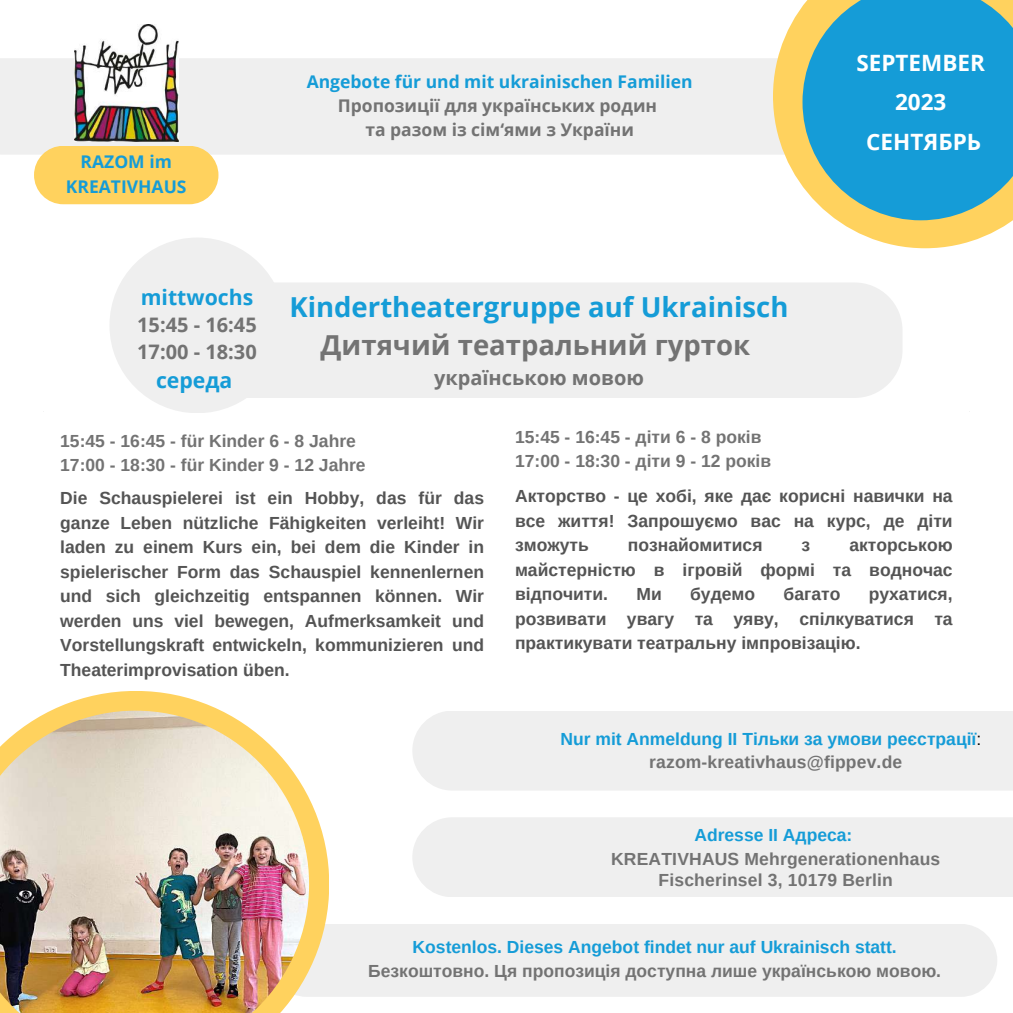
<style>
.page{position:relative;width:1013px;height:1013px;background:#fff}
.page>*{position:absolute;margin:0;border:0;box-sizing:border-box;transform-origin:0 0}
.t1{font:700 27.5px "Open Sans";color:#159cd7}
.t2{font:700 27.5px "Open Sans";color:#737373}
.t3{font:700 22.5px/39.6px "Open Sans";color:#fff;text-align:center}
.t4{font:700 21.25px "Open Sans";color:#159cd7}
.t5{font:700 20px/27.2px "Open Sans";color:#737373}
.t6{font:700 17.5px/24.5px "Arimo";color:#545454;text-align:justify}
.t7{font:700 17.5px/24.5px "Arimo";color:#737373}
.t8{font:700 17.5px/23.5px "Arimo";color:#159cd7;text-align:center}
.t9{font:700 17.5px/24.4px "Open Sans";color:#159cd7;text-align:center}
.t10{font:700 17.5px/24.4px "Open Sans";color:#737373;text-align:center}
.s1{font-weight:400;color:#000}
.s2{color:#737373}
</style>
<div class="page">
<div style="left:270px;top:923px;width:727px;height:73px;background:#efefef;border-radius:36px"></div>
<div style="left:412px;top:817px;width:600px;height:80px;background:#efefef"></div>
<div style="left:247px;top:283px;width:655px;height:115px;background:#efefef"></div>
<svg style="left:52px;top:691px;width:277px;height:306px"></svg>
<img style="left:0;top:710px;width:309px;height:302px">
<div style="left:412px;top:711px;width:600px;height:79px;background:#efefef"></div>
<div style="left:109px;top:237px;width:176px;height:176px;background:#efefef;border-radius:50%"></div>
<div style="left:0;top:58px;width:773px;height:97px;background:#efefef"></div>
<svg style="left:773px;top:7px;width:239px;height:241px;fill:#ffd25e"></svg>
<svg style="left:802px;top:0;width:210px;height:220px;background:#34a3c8"></svg>
<img style="left:74px;top:24px;width:104px;height:117px">
<div style="left:34px;top:146px;width:184px;height:58px;background:#ffd25e;border-radius:29px"></div>
<p class="t9" style="left:66px;top:149px;width:122px">RAZOM im<br>KREATIVHAUS</p>
<p class="t9" style="left:307px;top:69px;width:387px">Angebote für und mit ukrainischen Familien</p>
<p class="t10" style="left:338px;top:93px;width:321px">Пропозиції для українських родин та разом із сім‘ями з України</p>
<p class="t4" style="left:141px;top:282px;width:114px">mittwochs</p>
<p class="t5" style="left:137px;top:310px;width:121px">15:45 - 16:45<br>17:00 - 18:30</p>
<p class="t4" style="left:156px;top:365px;width:78px">середа</p>
<h1 class="t1" style="left:289px;top:287px;width:500px">Kindertheatergruppe auf Ukrainisch</h1>
<h1 class="t2" style="left:320px;top:326px;width:431px">Дитячий театральний гурток</h1>
<p class="t5" style="left:434px;top:364px;width:211px">українською мовою</p>
<p class="t3" style="left:856px;top:42px;width:130px">SEPTEMBER<br>2023<br>СЕНТЯБРЬ</p>
<p class="t7" style="left:60px;top:428px;width:307px">15:45 - 16:45 - für Kinder 6 - 8 Jahre<br>17:00 - 18:30 - für Kinder 9 - 12 Jahre</p>
<p class="t6" style="left:60px;top:486px;width:425px">Die Schauspielerei ist ein Hobby, das für das ganze Leben nützliche Fähigkeiten verleiht! Wir laden zu einem Kurs ein, bei dem die Kinder in spielerischer Form das Schauspiel kennenlernen und sich gleichzeitig entspannen können. Wir werden uns viel bewegen, Aufmerksamkeit und Vorstellungskraft entwickeln, kommunizieren und Theaterimprovisation üben.</p>
<p class="t7" style="left:515px;top:424px;width:257px">15:45 - 16:45 - діти 6 - 8 років<br>17:00 - 18:30 - діти 9 - 12 років</p>
<p class="t6" style="left:515px;top:484px;width:439px">Акторство - це хобі, яке дає корисні навички на все життя! Запрошуємо вас на курс, де діти зможуть</p>
<p class="t6" style="left:628px;top:533px;width:136px">познайомитися</p>
<p class="t6" style="left:801px;top:533px;width:10px">з</p>
<p class="t6" style="left:515px;top:533px;width:439px;text-indent:334px">акторською майстерністю в ігровій формі та водночас відпочити.</p>
<p class="t6" style="left:636px;top:582px;width:27px">Ми</p>
<p class="t6" style="left:690px;top:582px;width:66px">будемо</p>
<p class="t6" style="left:783px;top:582px;width:58px">багато</p>
<p class="t6" style="left:515px;top:582px;width:439px;text-indent:353px">рухатися, розвивати увагу та уяву, спілкуватися та практикувати театральну імпровізацію.</p>
<p class="t8" style="left:560px;top:727px;width:422px">Nur mit Anmeldung II Тільки за умови реєстрації<span class="s1">: </span><span class="s2">razom-kreativhaus@fippev.de</span></p>
<p class="t8" style="left:694px;top:823px;width:159px">Adresse II Aдреса:</p>
<p class="t7" style="left:611px;top:847px;width:331px;line-height:21.5px;text-align:center">KREATIVHAUS Mehrgenerationenhaus<br>Fischerinsel 3, 10179 Berlin</p>
<p class="t8" style="left:412px;top:935px;width:485px">Kostenlos. Dieses Angebot findet nur auf Ukrainisch statt.</p>
<p class="t7" style="left:368px;top:959px;width:574px">Безкоштовнo. Ця пропозиція доступна лише українською мовою.</p>
</div>
